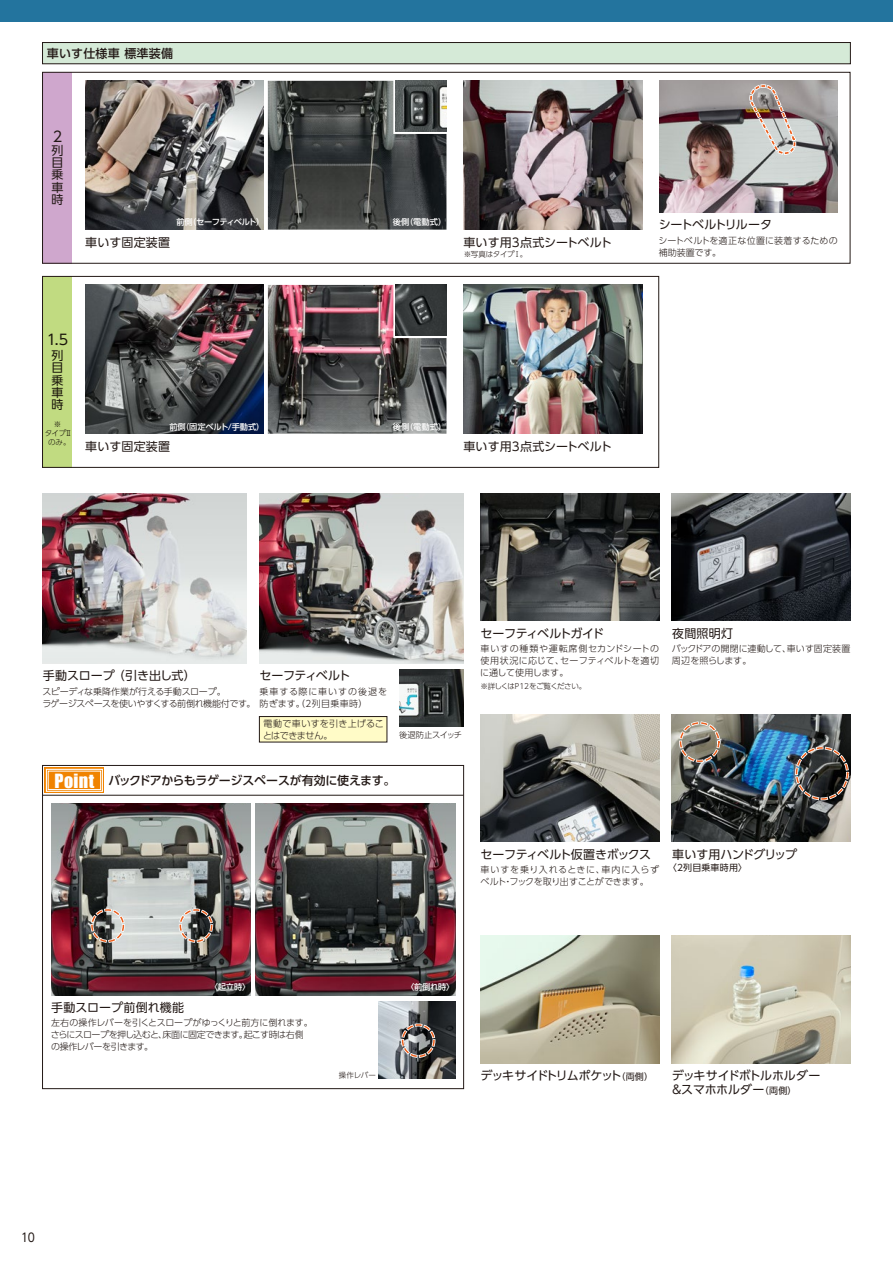
<style>
.page{position:relative;width:893px;height:1263px;background:#fff}
.page>*{position:absolute;margin:0;border:0;box-sizing:border-box;transform-origin:0 0}
.t1{font:14.4px "UD Shin Go Pro";color:#231916}
.t2{font:12px/12.3px "UD Shin Go Pro";letter-spacing:-.01em;color:#231916;text-align:justify}
.t3{font:12px "UD Shin Go Pro";letter-spacing:-.045em;color:#231916}
.t4{font:500 12px "UD Shin Go Pro";letter-spacing:-.02em;color:#231916}
.t5{font:12px "UD Shin Go Pro";letter-spacing:-.1em;color:#231916}
.t6{font:12px "UD Shin Go Pro";letter-spacing:.02em;color:#231916}
.t7{font:12px "UD Shin Go Pro";letter-spacing:.015em;color:#231916}
.t8{font:12px "UD Shin Go Pro";letter-spacing:-.065em;color:#231916}
.t9{font:500 12px "UD Shin Go Pro";letter-spacing:.02em;color:#231916}
.t10{font:12px "UD Shin Go Pro";letter-spacing:-.05em;color:#231916}
.t11{font:12px "UD Shin Go Pro";letter-spacing:-.01em;color:#231916;scale:.9 1}
.t12{font:300 9px/12px "UD Shin Go Pro";letter-spacing:-.015em;color:#231916}
.t13{font:300 9px/12px "UD Shin Go Pro";letter-spacing:-.05em;color:#231916}
.t14{font:300 9px/12px "UD Shin Go Pro";letter-spacing:.025em;color:#231916}
.t15{font:300 9px/12px "UD Shin Go Pro";letter-spacing:.005em;color:#231916}
.t16{font:300 9px/12px "Shin Go Pro";letter-spacing:.02em;color:#231916}
.t17{font:300 9px "UD Shin Go Pro";letter-spacing:.105em;color:#231916}
.t18{font:9px "UD Shin Go Pro";letter-spacing:.02em;color:#231916}
.t19{font:500 8.25px "UD Shin Go Pro";letter-spacing:-.02em;color:#fff}
.t20{font:500 8.25px "UD Shin Go Pro";letter-spacing:-.07em;color:#fff}
.t21{font:300 8.25px "UD Shin Go Pro";letter-spacing:-.02em;color:#231916}
.t22{font:300 7.5px/9px "UD Shin Go Pro";letter-spacing:-.045em;color:#231916;text-align:center}
.s1{font-family:"Impact";font-weight:400;font-size:18px;color:#fff}
.s2{font-size:9px}
</style>
<div class="page">
<div style="left:0;top:0;width:893px;height:21px;background:#23749e"></div>
<div style="left:43px;top:43px;width:807px;height:21px;background:#d5ead7"></div>
<div style="left:42px;top:42px;width:809px;height:22px;border:1px solid #231916"></div>
<div style="left:43px;top:72px;width:29px;height:192px;background:#cfa7cd"></div>
<div style="left:42px;top:72px;width:808px;height:192px;border:1px solid #231916"></div>
<div style="left:43px;top:276px;width:29px;height:192px;background:#c1db81"></div>
<div style="left:42px;top:276px;width:617px;height:192px;border:1px solid #231916"></div>
<div style="left:42px;top:765px;width:422px;height:324px;border:1px solid #231916"></div>
<hr style="left:43px;top:795px;width:421px;height:1px;background:#231916">
<img style="left:659px;top:81px;width:179px;height:132px">
<img style="left:463px;top:81px;width:179px;height:148px">
<img style="left:463px;top:285px;width:179px;height:149px">
<img style="left:268px;top:81px;width:178px;height:149px">
<img style="left:85px;top:81px;width:179px;height:149px">
<img style="left:85px;top:285px;width:179px;height:149px">
<img style="left:395px;top:81px;width:51px;height:51px">
<img style="left:268px;top:285px;width:178px;height:149px">
<img style="left:400px;top:670px;width:63px;height:57px">
<div style="left:259px;top:716px;width:128px;height:26px;background:#fffbc7"></div>
<div style="left:259px;top:716px;width:128px;height:26px;border:1px solid #231916"></div>
<img style="left:255px;top:804px;width:200px;height:191px">
<img style="left:51px;top:804px;width:200px;height:191px">
<img style="left:378px;top:1001px;width:77px;height:77px">
<img style="left:480px;top:493px;width:179px;height:128px">
<img style="left:672px;top:493px;width:178px;height:128px">
<img style="left:480px;top:714px;width:179px;height:128px">
<img style="left:672px;top:714px;width:178px;height:128px">
<img style="left:43px;top:493px;width:204px;height:170px">
<img style="left:259px;top:493px;width:204px;height:170px">
<img style="left:480px;top:935px;width:179px;height:128px">
<img style="left:672px;top:935px;width:178px;height:128px">
<div style="left:45px;top:767px;width:59px;height:26px;background:#f08300"></div>
<div style="left:48px;top:771px;width:53px;height:19px;border:1px solid #fff"></div>
<div style="left:46px;top:769px;width:57px;height:23px;border:1px solid #fff"></div>
<div style="left:90px;top:908px;width:35px;height:35px;border:3px dashed #fff;border-radius:50%"></div>
<div style="left:179px;top:908px;width:34px;height:35px;border:3px dashed #fff;border-radius:50%"></div>
<div style="left:91px;top:909px;width:33px;height:33px;border:2px dashed #eb6120;border-radius:50%"></div>
<div style="left:180px;top:909px;width:32px;height:33px;border:2px dashed #eb6120;border-radius:50%"></div>
<div style="left:401px;top:1023px;width:34px;height:35px;border:3px dashed #fff;border-radius:50%"></div>
<div style="left:402px;top:1024px;width:33px;height:33px;border:2px dashed #eb6120;border-radius:50%"></div>
<div style="left:795px;top:746px;width:54px;height:54px;border:3px dashed #fff;border-radius:50%"></div>
<div style="left:796px;top:747px;width:52px;height:53px;border:2px dashed #eb6120;border-radius:50%"></div>
<div style="left:679px;top:721px;width:41px;height:42px;border:3px dashed #fff;border-radius:50%"></div>
<div style="left:680px;top:722px;width:40px;height:40px;border:2px dashed #eb6120;border-radius:50%"></div>
<svg style="left:747px;top:84px;width:51px;height:71px;background:#b5a9a4"></svg>
<h2 class="t9" style="left:47px;top:44px;width:128px">車いす仕様車 標準装備</h2>
<h1 class="t1" style="left:53px;top:125px;width:11px">2</h1>
<h2 class="t2" style="left:51px;top:144px;width:13px">列目乗車時</h2>
<p class="t20" style="left:176px;top:216px;width:89px">前側（セーフティベルト）</p>
<p class="t19" style="left:393px;top:216px;width:55px">後側（電動式）</p>
<h2 class="t6" style="left:85px;top:232px;width:87px">車いす固定装置</h2>
<h2 class="t2" style="left:463px;top:235px;width:150px">車いす用3点式シートベルト</h2>
<p class="t22" style="left:463px;top:250px;width:65px">※写真はタイプⅠ。</p>
<h1 class="t1" style="left:46px;top:328px;width:24px">1.5</h1>
<h2 class="t2" style="left:51px;top:349px;width:13px">列目乗車時</h2>
<p class="t22" style="left:54px;top:420px;width:9px">※</p>
<p class="t19" style="left:169px;top:420px;width:96px">前側（固定ベルト/手動式）</p>
<p class="t19" style="left:393px;top:420px;width:55px">後側（電動式）</p>
<p class="t22" style="left:44px;top:429px;width:29px">タイプⅡのみ。</p>
<h2 class="t6" style="left:85px;top:436px;width:87px">車いす固定装置</h2>
<h2 class="t2" style="left:463px;top:440px;width:150px">車いす用3点式シートベルト</h2>
<h2 class="t10" style="left:659px;top:215px;width:115px">シートベルトリルータ</h2>
<p class="t15" style="left:658px;top:234px;width:181px">シートベルトを適正な位置に装着するための補助装置です。</p>
<h2 class="t2" style="left:43px;top:669px;width:154px">手動スロープ （引き出し式）</h2>
<p class="t12" style="left:42px;top:685px;width:327px">スピーディな乗降作業が行える手動スロープ。<br>ラゲージスペースを使いやすくする前倒れ機能付です。防ぎます。（2列目乗車時）</p>
<h2 class="t3" style="left:259px;top:666px;width:92px">セーフティベルト</h2>
<p class="t17" style="left:259px;top:684px;width:129px">乗車する際に車いすの後退を</p>
<p class="t16" style="left:263px;top:716px;width:122px">電動で車いすを引き上げることはできません。</p>
<h2 class="t4" style="left:55px;top:771px;width:342px"><span class="s1">Point</span> バックドアからもラゲージスペースが有効に使えます。</h2>
<p class="t21" style="left:399px;top:728px;width:64px">後退防止スイッチ</p>
<h2 class="t8" style="left:480px;top:624px;width:125px">セーフティベルトガイド</h2>
<p class="t12" style="left:480px;top:642px;width:180px;text-align:justify">車いすの種類や運転席側セカンドシートの使用状況に応じて、セーフティベルトを適切に通して使用します。</p>
<p class="t22" style="left:480px;top:681px;width:108px">※詳しくはP12をご覧ください。</p>
<h2 class="t2" style="left:672px;top:627px;width:62px">夜間照明灯</h2>
<p class="t12" style="left:672px;top:642px;width:180px">バックドアの開閉に連動して、車いす固定装置周辺を照らします。</p>
<h2 class="t3" style="left:480px;top:845px;width:172px">セーフティベルト仮置きボックス</h2>
<p class="t14" style="left:480px;top:863px;width:180px">車いすを乗り入れるときに、車内に入らずベルト・フックを取り出すことができます。</p>
<h2 class="t3" style="left:672px;top:845px;width:126px">車いす用ハンドグリップ</h2>
<p class="t18" style="left:668px;top:860px;width:81px">〈2列目乗車時用〉</p>
<p class="t19" style="left:210px;top:980px;width:42px">〈起立時〉</p>
<p class="t19" style="left:406px;top:980px;width:50px">〈前倒れ時〉</p>
<h2 class="t7" style="left:51px;top:998px;width:134px">手動スロープ前倒れ機能</h2>
<p class="t13" style="left:51px;top:1017px;width:264px">左右の操作レバーを引くとスロープがゆっくりと前方に倒れます。さらにスロープを押し込むと、床面に固定できます。起こす時は右側の操作レバーを引きます。</p>
<p class="t22" style="left:339px;top:1070px;width:39px">操作レバー</p>
<h2 class="t5" style="left:481px;top:1066px;width:174px">デッキサイドトリムポケット<span class="s2">（両側）</span></h2>
<h2 class="t2" style="left:671px;top:1068px;width:151px;line-height:13.5px">デッキサイドボトルホルダー＆スマホホルダー<span class="s2">（両側）</span></h2>
<h2 class="t11" style="left:21px;top:1227px;width:17px">10</h2>
</div>
